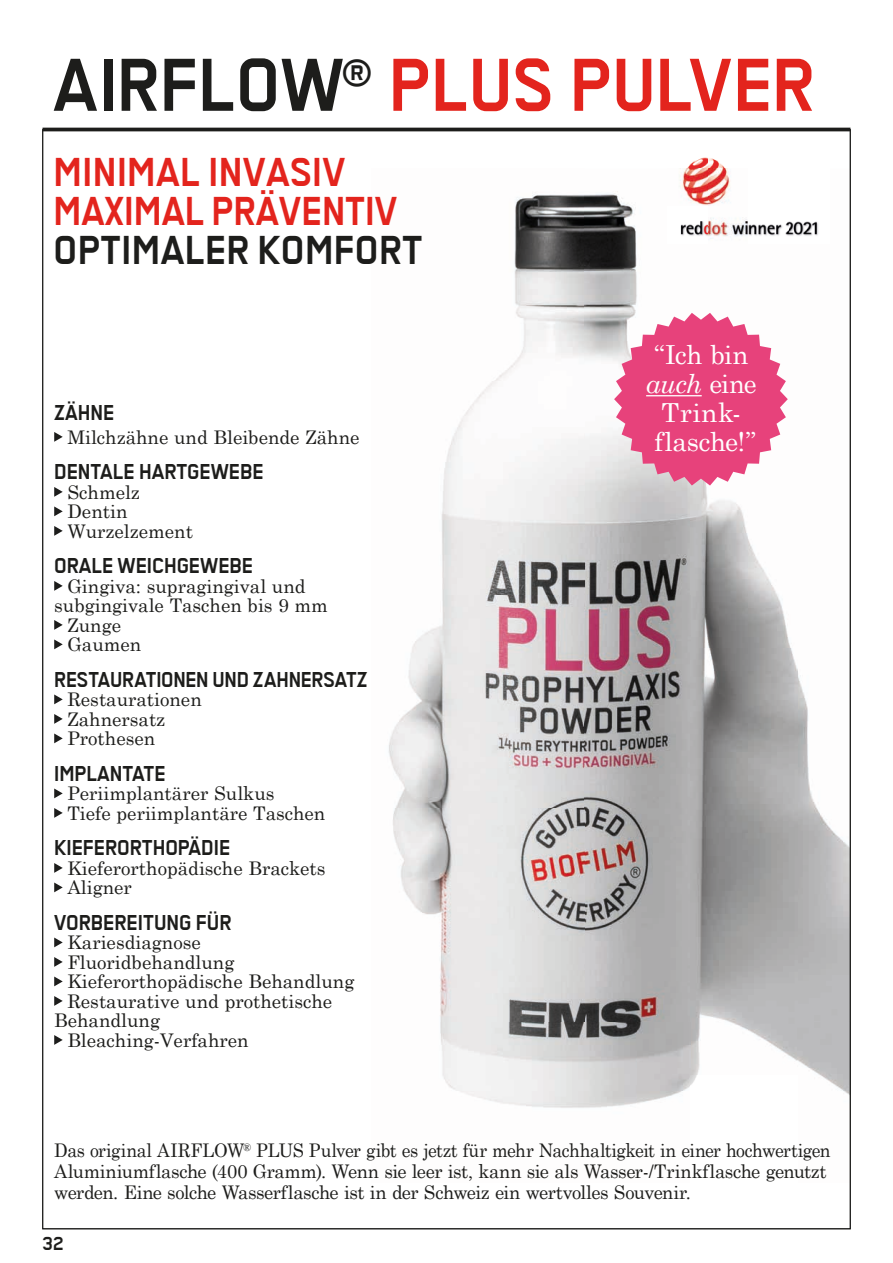
<style>
.page{position:relative;width:893px;height:1263px;background:#fff}
.page>*{position:absolute;margin:0;border:0;box-sizing:border-box;transform-origin:0 0}
.t1{font:700 84px "Transbold Neue Euro";letter-spacing:.005em;color:#e3241d}
.t2{font:700 45px/39px "Transbold Neue Euro";color:#e3241d}
.t3{font:700 45px "Transbold Neue Euro";letter-spacing:.01em;color:#1d1d1b}
.t4{font:26.25px/29px "Century Schoolbook";letter-spacing:-.01em;color:#fff;text-align:center}
.t5{font:700 24px "Transbold Neue Euro";color:#1d1d1b}
.t6{font:700 21px "Transbold Neue Euro";color:#1d1d1b}
.t7{font:18.75px/19.5px "Century Schoolbook";color:#1d1d1b}
.t8{font:18.75px/21px "Century Schoolbook";letter-spacing:-.02em;color:#1d1d1b;scale:.94 1}
.s1{color:#1d1d1b}
.s2{font-style:italic}
</style>
<div class="page">
<img style="left:680px;top:157px;width:117px;height:82px">
<img style="left:388px;top:169px;width:303px;height:939px">
<img style="left:797px;top:221px;width:51px;height:873px">
<img style="left:690px;top:244px;width:108px;height:864px">
<svg style="left:54px;top:432px;width:9px;height:10px"></svg>
<svg style="left:54px;top:487px;width:9px;height:10px"></svg>
<svg style="left:54px;top:506px;width:9px;height:10px"></svg>
<svg style="left:54px;top:526px;width:9px;height:10px"></svg>
<svg style="left:54px;top:581px;width:9px;height:10px"></svg>
<svg style="left:54px;top:620px;width:9px;height:10px"></svg>
<svg style="left:54px;top:639px;width:9px;height:10px"></svg>
<svg style="left:54px;top:694px;width:9px;height:10px"></svg>
<svg style="left:54px;top:714px;width:9px;height:10px"></svg>
<svg style="left:54px;top:733px;width:9px;height:10px"></svg>
<svg style="left:54px;top:788px;width:9px;height:10px"></svg>
<svg style="left:54px;top:808px;width:9px;height:10px"></svg>
<svg style="left:54px;top:863px;width:9px;height:10px"></svg>
<svg style="left:54px;top:882px;width:9px;height:10px"></svg>
<svg style="left:54px;top:937px;width:9px;height:10px"></svg>
<svg style="left:54px;top:957px;width:9px;height:10px"></svg>
<svg style="left:54px;top:976px;width:9px;height:10px"></svg>
<svg style="left:54px;top:996px;width:9px;height:10px"></svg>
<svg style="left:54px;top:1035px;width:9px;height:10px"></svg>
<svg style="left:614px;top:313px;width:174px;height:172px"></svg>
<hr style="left:646px;top:395px;width:56px;height:1px;background:#fff">
<hr style="left:43px;top:128px;width:807px;height:3px;background:#1d1d1b">
<h1 class="t1" style="left:53px;top:39px;width:762px"><span class="s1">AIRFLOW</span><sup>®</sup> PLUS PULVER</h1>
<h2 class="t2" style="left:54px;top:153px;width:345px">MINIMAL INVASIV<br>MAXIMAL PRÄVENTIV</h2>
<h2 class="t3" style="left:54px;top:226px;width:370px">OPTIMALER KOMFORT</h2>
<p class="t5" style="left:54px;top:399px;width:62px">ZÄHNE</p>
<p class="t7" style="left:67px;top:425px;width:294px">Milchzähne und Bleibende Zähne</p>
<p class="t5" style="left:54px;top:459px;width:211px">DENTALE HARTGEWEBE</p>
<p class="t7" style="left:67px;top:480px;width:127px">Schmelz<br>Dentin<br>Wurzelzement</p>
<p class="t5" style="left:54px;top:553px;width:200px">ORALE WEICHGEWEBE</p>
<p class="t7" style="left:67px;top:574px;width:240px">Gingiva: supragingival und</p>
<p class="t7" style="left:54px;top:594px;width:275px">subgingivale Taschen bis 9 mm</p>
<p class="t7" style="left:67px;top:613px;width:55px">Zunge</p>
<p class="t7" style="left:67px;top:633px;width:75px">Gaumen</p>
<p class="t5" style="left:54px;top:666px;width:315px">RESTAURATIONEN UND ZAHNERSATZ</p>
<p class="t7" style="left:67px;top:688px;width:136px">Restaurationen<br>Zahnersatz<br>Prothesen</p>
<p class="t5" style="left:54px;top:760px;width:113px">IMPLANTATE</p>
<p class="t7" style="left:67px;top:782px;width:260px">Periimplantärer Sulkus<br>Tiefe periimplantäre Taschen</p>
<p class="t5" style="left:54px;top:835px;width:178px">KIEFERORTHOPÄDIE</p>
<p class="t7" style="left:67px;top:856px;width:260px">Kieferorthopädische Brackets<br>Aligner</p>
<p class="t5" style="left:54px;top:909px;width:179px">VORBEREITUNG FÜR</p>
<p class="t7" style="left:67px;top:931px;width:135px">Kariesdiagnose</p>
<p class="t7" style="left:67px;top:950px;width:169px">Fluoridbehandlung</p>
<p class="t7" style="left:67px;top:970px;width:288px">Kieferorthopädische Behandlung</p>
<p class="t7" style="left:67px;top:989px;width:266px">Restaurative und prothetische</p>
<p class="t7" style="left:54px;top:1009px;width:107px">Behandlung</p>
<p class="t7" style="left:67px;top:1028px;width:183px">Bleaching-Verfahren</p>
<h3 class="t4" style="left:646px;top:338px;width:112px">“Ich bin <span class="s2">auch</span> eine<br>Trink&shy;flasche!”</h3>
<p class="t8" style="left:54px;top:1138px;width:827px">Das original AIRFLOW<sup>®</sup> PLUS Pulver gibt es jetzt für mehr Nachhaltigkeit in einer hochwertigen<br>Aluminiumflasche (400 Gramm). Wenn sie leer ist, kann sie als Wasser-/Trinkflasche genutzt werden. Eine solche Wasserflasche ist in der Schweiz ein wertvolles Souvenir.</p>
<p class="t6" style="left:43px;top:1232px;width:22px">32</p>
</div>
